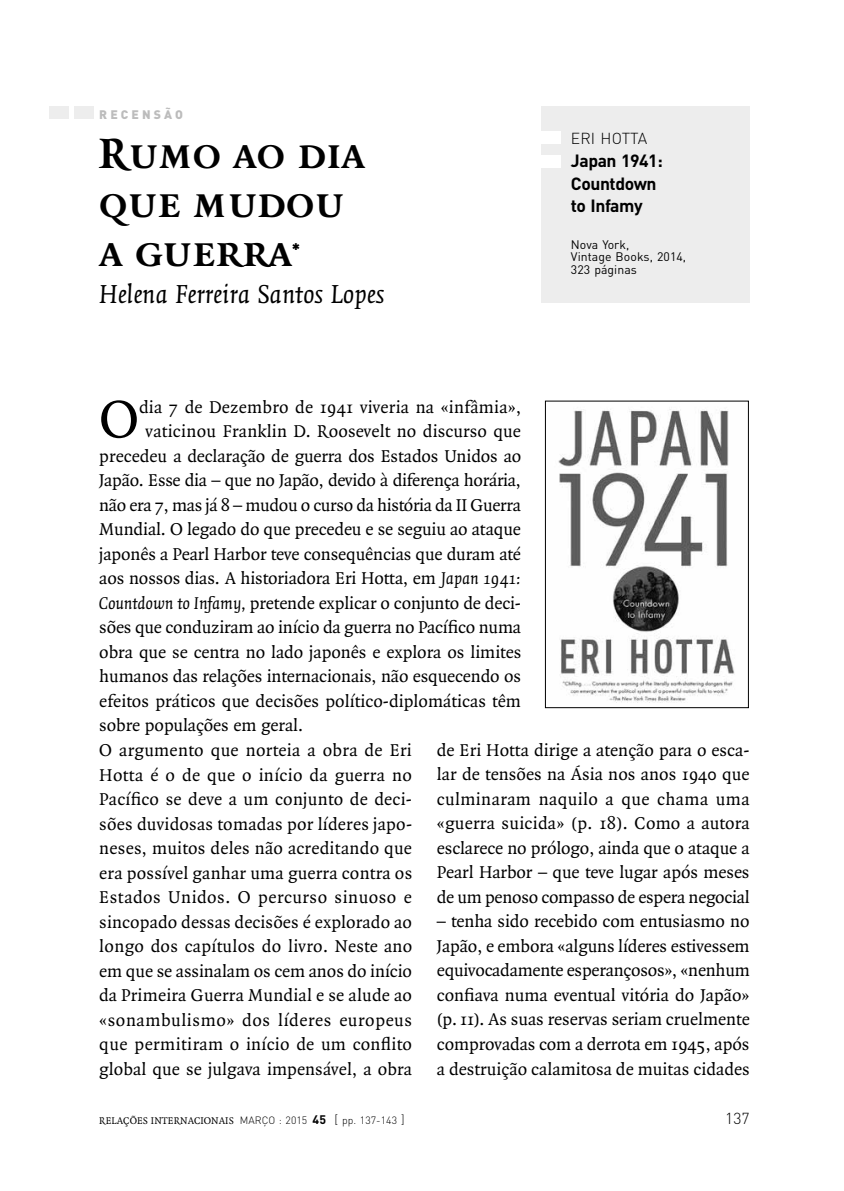
<style>
.page{position:relative;width:844px;height:1191px;background:#fff}
.page>*{position:absolute;margin:0;border:0;box-sizing:border-box;transform-origin:0 0}
.t1{font:56.52px "Quadraat";color:#000}
.t2{font:45.5px/49px "Quadraat Bold Small Caps";color:#000}
.t3{font:italic 28px "Quadraat";color:#000}
.t4{font:18.38px/24.5px "Quadraat";letter-spacing:-.005em;color:#000;text-align:justify}
.t5{font:18.38px "Quadraat";letter-spacing:.015em;color:#000}
.t6{font:700 17.5px/22.8px "DIN";letter-spacing:-.025em;color:#000}
.t7{font:900 16.62px "DIN";color:#000}
.t8{font:300 15.75px "DIN";letter-spacing:.005em;color:#000}
.t9{font:12.25px/12.2px "DIN";letter-spacing:.005em;color:#000}
.t10{font:900 12.25px "DIN";letter-spacing:.255em;color:#bcbcbc}
.t11{font:10.5px "Quadraat";letter-spacing:.005em;color:#000}
.s1{font-style:italic}
.s2{font-family:"DIN";font-weight:300}
.s3{font-family:"DIN";font-weight:700;font-size:12.25px}
.s4{font-family:"DIN";font-weight:300;font-size:12.25px}
</style>
<div class="page">
<div style="left:541px;top:106px;width:208px;height:197px;background:#ededed"></div>
<div style="left:541px;top:131px;width:20px;height:12px;background:#fff"></div>
<div style="left:541px;top:155px;width:20px;height:12px;background:#fff"></div>
<img style="left:558px;top:409px;width:177px;height:294px">
<div style="left:545px;top:400px;width:203px;height:308px;border:1px solid #000"></div>
<div style="left:49px;top:107px;width:20px;height:12px;background:#ededed"></div>
<div style="left:74px;top:107px;width:20px;height:12px;background:#ededed"></div>
<p class="t10" style="left:99px;top:106px;width:85px">RECENSÃO</p>
<h2 class="t2" style="left:99px;top:130px;width:267px">Rumo ao dia que mudou a guerra</h2>
<p class="t7" style="left:292px;top:238px;width:10px">*</p>
<h3 class="t3" style="left:99px;top:279px;width:286px">Helena Ferreira Santos Lopes</h3>
<h1 class="t1" style="left:99px;top:390px;width:41px">O</h1>
<p class="t5" style="left:139px;top:397px;width:383px">dia 7 de Dezembro de 1941 viveria na «infâmia»,</p>
<p class="t4" style="left:145px;top:420px;width:377px">vaticinou Franklin D. Roosevelt no discurso que</p>
<p class="t4" style="left:99px;top:444px;width:423px">precedeu a declaração de guerra dos Estados Unidos ao</p>
<p class="t4" style="left:99px;top:469px;width:423px">Japão. Esse dia – que no Japão, devido à diferença horária,</p>
<p class="t4" style="left:99px;top:493px;width:423px">não era 7, mas já 8 – mudou o curso da história da II Guerra</p>
<p class="t4" style="left:99px;top:518px;width:423px">Mundial. O legado do que precedeu e se seguiu ao ataque</p>
<p class="t4" style="left:99px;top:542px;width:423px">japonês a Pearl Harbor teve consequências que duram até</p>
<p class="t4" style="left:99px;top:567px;width:423px">aos nossos dias. A historiadora Eri Hotta, em <span class="s1">Japan 1941:</span></p>
<p class="t4" style="left:99px;top:591px;width:423px"><span class="s1">Countdown to Infamy,</span> pretende explicar o conjunto de deci‑</p>
<p class="t4" style="left:99px;top:616px;width:423px">sões que conduziram ao início da guerra no Pacífico numa</p>
<p class="t4" style="left:99px;top:640px;width:423px">obra que se centra no lado japonês e explora os limites</p>
<p class="t4" style="left:99px;top:665px;width:423px">humanos das relações internacionais, não esquecendo os</p>
<p class="t4" style="left:99px;top:689px;width:423px">efeitos práticos que decisões político-diplomáticas têm</p>
<p class="t4" style="left:99px;top:714px;width:205px">sobre populações em geral.</p>
<p class="t8" style="left:570px;top:129px;width:78px">ERI HOTTA</p>
<p class="t6" style="left:570px;top:148px;width:93px">Japan 1941:<br>Countdown to Infamy</p>
<p class="t9" style="left:570px;top:238px;width:117px">Nova York,<br>Vintage Books, 2014,<br>323 páginas</p>
<p class="t4" style="left:99px;top:738px;width:314px">O argumento que norteia a obra de Eri Hotta é o de que o início da guerra no Pacífico se deve a um conjunto de deci‑ sões duvidosas tomadas por líderes japo‑ neses, muitos deles não acreditando que era possível ganhar uma guerra contra os Estados Unidos. O percurso sinuoso e sincopado dessas decisões é explorado ao longo dos capítulos do livro. Neste ano em que se assinalam os cem anos do início da Primeira Guerra Mundial e se alude ao «sonambulismo» dos líderes europeus que permitiram o início de um conflito global que se julgava impensável, a obra</p>
<p class="t4" style="left:437px;top:738px;width:314px">de Eri Hotta dirige a atenção para o esca‑ lar de tensões na Ásia nos anos 1940 que culminaram naquilo a que chama uma «guerra suicida» (p. 18). Como a autora esclarece no prólogo, ainda que o ataque a Pearl Harbor – que teve lugar após meses de um penoso compasso de espera negocial</p>
<p class="t4" style="left:437px;top:910px;width:314px">– tenha sido recebido com entusiasmo no Japão, e embora «alguns líderes estivessem equivocadamente esperançosos», «nenhum confiava numa eventual vitória do Japão» (p. 11). As suas reservas seriam cruelmente comprovadas com a derrota em 1945, após a destruição calamitosa de muitas cidades</p>
<p class="t11" style="left:99px;top:1114px;width:307px">RELAÇÕES INTERNACIONAIS <span class="s2">MARÇO : 2015</span> <span class="s3">45</span> <span class="s4">[</span> <span class="s2">pp. 137-143</span> <span class="s4">]</span></p>
<p class="t8" style="left:725px;top:1108px;width:26px">137</p>
</div>
